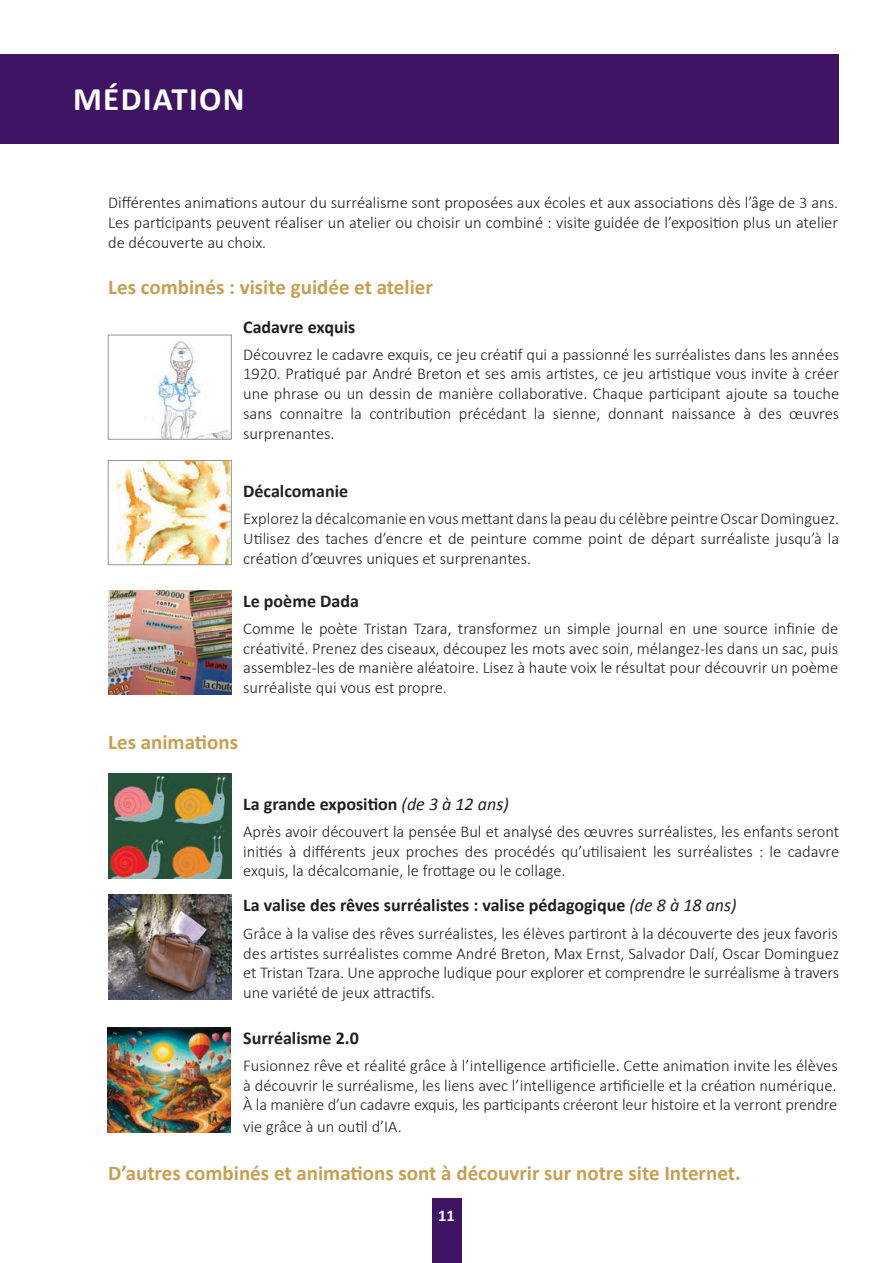
<style>
.page{position:relative;width:893px;height:1263px;background:#fff}
.page>*{position:absolute;margin:0;border:0;box-sizing:border-box;transform-origin:0 0}
.Titre{font:700 33px "Calibri";letter-spacing:.04em;color:#fff}
.Corps{font:700 21px "Calibri";color:#c6a051}
.Sous-titre{font:700 21px "Calibri";color:#c6a051}
.Corps-2{font:700 18px "Calibri";color:#231f20}
.Corps-3{font:300 16.5px/19.8px "Calibri";color:#231f20;text-align:justify}
.t1{font:700 16.5px "Calibri";color:#fff}
.s1{font-weight:400;font-style:italic}
</style>
<div class="page">
<div style="left:432px;top:1198px;width:29px;height:65px;background:#3f1464"></div>
<img style="left:157px;top:340px;width:73px;height:98px">
<div style="left:108px;top:335px;width:124px;height:105px;border:1px solid #939598"></div>
<img style="left:115px;top:462px;width:115px;height:101px">
<div style="left:108px;top:460px;width:124px;height:105px;border:1px solid #939598"></div>
<img style="left:108px;top:590px;width:123px;height:104px">
<img style="left:108px;top:774px;width:123px;height:104px">
<img style="left:108px;top:895px;width:123px;height:104px">
<img style="left:107px;top:1028px;width:123px;height:104px">
<div style="left:0;top:55px;width:839px;height:89px;background:#3f1464"></div>
<p class="Titre" style="left:73px;top:75px;width:173px">MÉDIATION</p>
<p class="Corps-3" style="left:108px;top:193px;width:731px">Différentes animations autour du surréalisme sont proposées aux écoles et aux associations dès l’âge de 3 ans.<br>Les participants peuvent réaliser un atelier ou choisir un combiné : visite guidée de l’exposition plus un atelier de découverte au choix.</p>
<p class="Sous-titre" style="left:108px;top:273px;width:326px">Les combinés : visite guidée et atelier</p>
<p class="Corps-2" style="left:243px;top:314px;width:114px">Cadavre exquis</p>
<p class="Corps-3" style="left:243px;top:344px;width:597px">Découvrez le cadavre exquis, ce jeu créatif qui a passionné les surréalistes dans les années 1920. Pratiqué par André Breton et ses amis artistes, ce jeu artistique vous invite à créer une phrase ou un dessin de manière collaborative. Chaque participant ajoute sa touche sans connaitre la contribution précédant la sienne, donnant naissance à des œuvres surprenantes.</p>
<p class="Corps-2" style="left:243px;top:479px;width:106px">Décalcomanie</p>
<p class="Corps-3" style="left:243px;top:509px;width:597px">Explorez la décalcomanie en vous mettant dans la peau du célèbre peintre Oscar Dominguez.<br>Utilisez des taches d’encre et de peinture comme point de départ surréaliste jusqu’à la création d’œuvres uniques et surprenantes.</p>
<p class="Corps-2" style="left:243px;top:588px;width:117px">Le poème Dada</p>
<p class="Corps-3" style="left:243px;top:618px;width:596px">Comme le poète Tristan Tzara, transformez un simple journal en une source infinie de créativité. Prenez des ciseaux, découpez les mots avec soin, mélangez-les dans un sac, puis assemblez-les de manière aléatoire. Lisez à haute voix le résultat pour découvrir un poème surréaliste qui vous est propre.</p>
<p class="Sous-titre" style="left:108px;top:727px;width:131px">Les animations</p>
<p class="Corps-2" style="left:243px;top:791px;width:267px">La grande exposition <span class="s1">(de 3 à 12 ans)</span></p>
<p class="Corps-3" style="left:243px;top:821px;width:597px">Après avoir découvert la pensée Bul et analysé des œuvres surréalistes, les enfants seront initiés à différents jeux proches des procédés qu’utilisaient les surréalistes : le cadavre exquis, la décalcomanie, le frottage ou le collage.</p>
<p class="Corps-2" style="left:243px;top:892px;width:495px">La valise des rêves surréalistes : valise pédagogique <span class="s1">(de 8 à 18 ans)</span></p>
<p class="Corps-3" style="left:243px;top:923px;width:598px">Grâce à la valise des rêves surréalistes, les élèves partiront à la découverte des jeux favoris des artistes surréalistes comme André Breton, Max Ernst, Salvador Dalí, Oscar Dominguez et Tristan Tzara. Une approche ludique pour explorer et comprendre le surréalisme à travers une variété de jeux attractifs.</p>
<p class="Corps-2" style="left:243px;top:1025px;width:117px">Surréalisme 2.0</p>
<p class="Corps-3" style="left:243px;top:1055px;width:596px">Fusionnez rêve et réalité grâce à l’intelligence artificielle. Cette animation invite les élèves à découvrir le surréalisme, les liens avec l’intelligence artificielle et la création numérique.<br>À la manière d’un cadavre exquis, les participants créeront leur histoire et la verront prendre</p>
<p class="Corps-3" style="left:243px;top:1116px;width:160px">vie grâce à un outil d’IA.</p>
<p class="Corps" style="left:108px;top:1158px;width:634px">D’autres combinés et animations sont à découvrir sur notre site Internet.</p>
<p class="t1" style="left:438px;top:1204px;width:18px">11</p>
</div>
